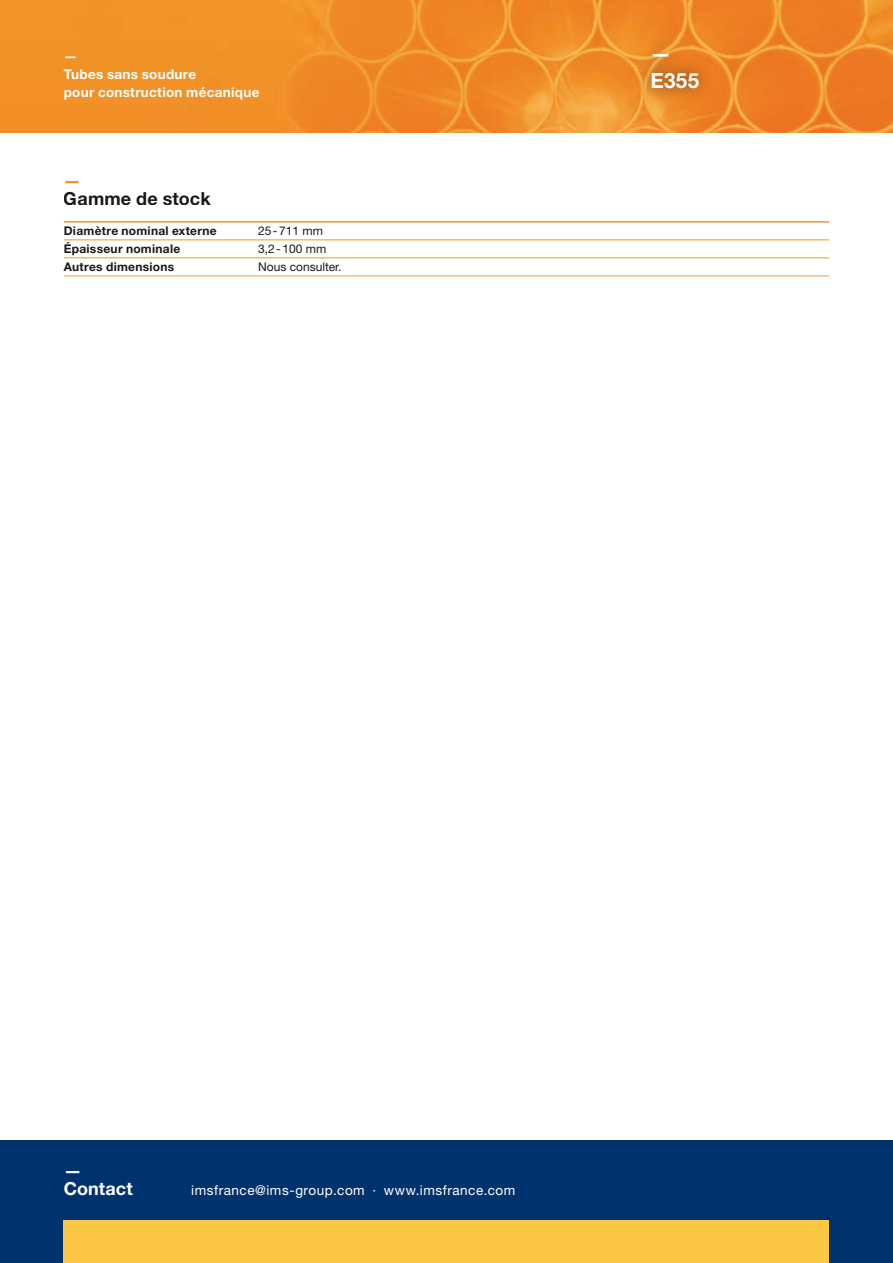
<style>
.page{position:relative;width:893px;height:1263px;background:#fff}
.page>*{position:absolute;margin:0;border:0;box-sizing:border-box;transform-origin:0 0}
.t1{font:700 21px/27px "Helvetica Neue LT Std";color:#fff}
.t2{font:700 18px "Helvetica Neue LT Std";letter-spacing:.01em;color:#1a171c}
.t3{font:700 18px/18px "Helvetica Neue LT Std";letter-spacing:.005em;color:#fff}
.t4{font:700 18px "Helvetica Neue LT Std";color:#f29627}
.t5{font:700 13.5px/18px "Helvetica Neue LT Std";letter-spacing:.02em;color:#fff}
.t6{font:13.5px "Helvetica Neue LT Pro";letter-spacing:.04em;color:#fff}
.t7{font:700 12px "Helvetica Neue LT Std";letter-spacing:.025em;color:#1a171c}
.t8{font:12px "Helvetica Neue LT Std";color:#1a171c}
</style>
<div class="page">
<img style="left:0;top:0;width:893px;height:133px">
<hr style="left:64px;top:221px;width:191px;height:2px;background:#f29627">
<hr style="left:64px;top:239px;width:191px;height:1px;background:#f29627">
<hr style="left:64px;top:257px;width:191px;height:1px;background:#f29627">
<hr style="left:64px;top:275px;width:191px;height:1px;background:#f29627">
<hr style="left:255px;top:221px;width:574px;height:2px;background:#f29627">
<hr style="left:255px;top:239px;width:574px;height:1px;background:#f29627">
<hr style="left:255px;top:257px;width:574px;height:1px;background:#f29627">
<hr style="left:255px;top:275px;width:574px;height:1px;background:#f29627">
<div style="left:0;top:1141px;width:893px;height:122px;background:#00336e"></div>
<div style="left:636px;top:38px;width:78px;height:65px;background:#1a171c;opacity:.66"></div>
<div style="left:64px;top:1220px;width:765px;height:43px;background:#fcc744"></div>
<p class="t5" style="left:64px;top:46px;width:197px">—<br>Tubes sans soudure<br>pour construction mécanique</p>
<h1 class="t1" style="left:651px;top:39px;width:50px">—<br>E355</h1>
<h2 class="t4" style="left:64px;top:169px;width:19px">—</h2>
<h2 class="t2" style="left:64px;top:187px;width:148px">Gamme de stock</h2>
<p class="t7" style="left:64px;top:224px;width:154px">Diamètre nominal externe</p>
<p class="t8" style="left:258px;top:224px;width:66px">25-711 mm</p>
<p class="t7" style="left:64px;top:241px;width:118px">Épaisseur nominale</p>
<p class="t8" style="left:258px;top:242px;width:70px">3,2-100 mm</p>
<p class="t7" style="left:64px;top:259px;width:112px">Autres dimensions</p>
<p class="t8" style="left:258px;top:260px;width:85px">Nous consulter.</p>
<h2 class="t3" style="left:64px;top:1161px;width:70px">—<br>Contact</h2>
<p class="t6" style="left:191px;top:1182px;width:326px">imsfrance@ims-group.com ∙ www.imsfrance.com</p>
</div>
